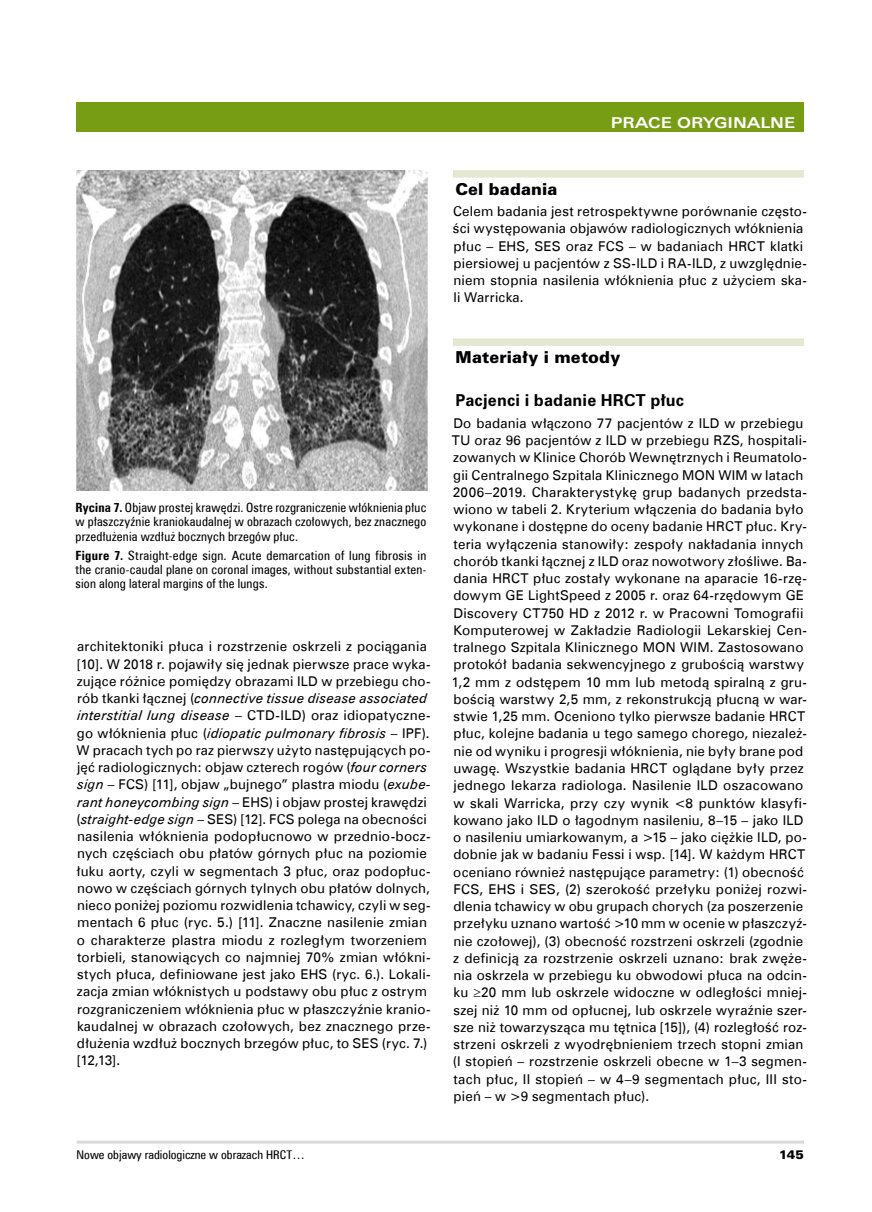
<style>
.page{position:relative;width:872px;height:1212px;background:#fff}
.page>*{position:absolute;margin:0;border:0;box-sizing:border-box;transform-origin:0 0}
.t1{font:15px "Zurich Blk PL";letter-spacing:.01em;color:#000}
.t2{font:700 15px "Zurich PL";letter-spacing:.01em;color:#000}
.t3{font:15px "Zurich Ex EU Bold";letter-spacing:.015em;color:#fff}
.t4{font:13.5px/17.2px "Zurich EU";letter-spacing:.015em;color:#000}
.t5{font:12.75px/14.2px "Zurich Cn EU Normal";letter-spacing:.02em;color:#000;text-align:justify}
.t6{font:12px "Zurich Cn EU Normal";color:#000;scale:1.04 1}
.t7{font:11.25px "Zurich Blk PL";color:#000;scale:1.04 1}
.s1{font-family:"Zurich Cn EU Bold"}
.s2{font-style:italic}
</style>
<div class="page">
<hr style="left:77px;top:1140px;width:727px;height:3px;background:#d9d9da">
<div style="left:77px;top:102px;width:727px;height:30px;background:#779d14"></div>
<div style="left:453px;top:170px;width:351px;height:8px;background:#e3e9d1"></div>
<div style="left:453px;top:338px;width:351px;height:8px;background:#e3e9d1"></div>
<img style="left:77px;top:170px;width:350px;height:320px">
<p class="t3" style="left:611px;top:113px;width:186px">PRACE ORYGINALNE</p>
<p class="t5" style="left:75px;top:500px;width:352px"><span class="s1">Rycina 7.</span> Objaw prostej krawędzi. Ostre rozgraniczenie włóknienia płuc w płaszczyźnie kraniokaudalnej w obrazach czołowych, bez znacznego przedłużenia wzdłuż bocznych brzegów płuc.</p>
<p class="t5" style="left:75px;top:548px;width:352px"><span class="s1">Figure 7.</span> Straight‑edge sign. Acute demarcation of lung fibrosis in the cranio‑caudal plane on coronal images, without substantial exten‑ sion along lateral margins of the lungs.</p>
<p class="t4" style="left:76px;top:638px;width:356px">architektoniki płuca i rozstrzenie oskrzeli z pociągania [10]. W 2018 r. pojawiły się jednak pierwsze prace wyka&shy;zujące różnice pomiędzy obrazami ILD w przebiegu cho&shy;rób tkanki łącznej (<span class="s2">connective tissue disease associated interstitial lung disease</span> – CTD‑ILD) oraz idiopatyczne&shy;go włóknienia płuc (<span class="s2">idiopatic pulmonary fibrosis</span> – IPF).<br>W pracach tych po raz pierwszy użyto następujących po&shy;jęć radiologicznych: objaw czterech rogów (<span class="s2">four corners sign</span> – FCS) [11], objaw „bujnego” plastra miodu (<span class="s2">exube‑ rant honeycombing sign</span> – EHS) i objaw prostej krawędzi (<span class="s2">straight‑edge sign</span> – SES) [12]. FCS polega na obecności nasilenia włóknienia podopłucnowo w przednio‑bocz&shy;nych częściach obu płatów górnych płuc na poziomie łuku aorty, czyli w segmentach 3 płuc, oraz podopłuc&shy;nowo w częściach górnych tylnych obu płatów dolnych, nieco poniżej poziomu rozwidlenia tchawicy, czyli w seg&shy;mentach 6 płuc (ryc. 5.) [11]. Znaczne nasilenie zmian o charakterze plastra miodu z rozległym tworzeniem torbieli, stanowiących co najmniej 70% zmian włókni&shy;stych płuca, definiowane jest jako EHS (ryc. 6.). Lokali&shy;zacja zmian włóknistych u podstawy obu płuc z ostrym rozgraniczeniem włóknienia płuc w płaszczyźnie kranio&shy;kaudalnej w obrazach czołowych, bez znacznego prze&shy;dłużenia wzdłuż bocznych brzegów płuc, to SES (ryc. 7.) [12,13].</p>
<p class="t1" style="left:455px;top:179px;width:103px">Cel badania</p>
<p class="t4" style="left:453px;top:203px;width:355px">Celem badania jest retrospektywne porównanie często&shy;ści występowania objawów radiologicznych włóknienia płuc – EHS, SES oraz FCS – w badaniach HRCT klatki piersiowej u pacjentów z SS‑ILD i RA‑ILD, z uwzględnie&shy;niem stopnia nasilenia włóknienia płuc z użyciem ska&shy;li Warricka.</p>
<p class="t1" style="left:455px;top:347px;width:166px">Materiały i metody</p>
<p class="t2" style="left:455px;top:391px;width:230px">Pacjenci i badanie HRCT płuc</p>
<p class="t4" style="left:451px;top:414px;width:357px">Do badania włączono 77 pacjentów z ILD w przebiegu TU oraz 96 pacjentów z ILD w przebiegu RZS, hospitali&shy;zowanych w Klinice Chorób Wewnętrznych i Reumatolo&shy;gii Centralnego Szpitala Klinicznego MON WIM w latach 2006–2019. Charakterystykę grup badanych przedsta&shy;wiono w tabeli 2. Kryterium włączenia do badania było wykonane i dostępne do oceny badanie HRCT płuc. Kry&shy;teria wyłączenia stanowiły: zespoły nakładania innych chorób tkanki łącznej z ILD oraz nowotwory złośliwe. Ba&shy;dania HRCT płuc zostały wykonane na aparacie 16‑rzę&shy;dowym GE LightSpeed z 2005 r. oraz 64‑rzędowym GE Discovery CT750 HD z 2012 r. w Pracowni Tomografii Komputerowej w Zakładzie Radiologii Lekarskiej Cen&shy;tralnego Szpitala Klinicznego MON WIM. Zastosowano protokół badania sekwencyjnego z grubością warstwy 1,2 mm z odstępem 10 mm lub metodą spiralną z gru&shy;bością warstwy 2,5 mm, z rekonstrukcją płucną w war&shy;stwie 1,25 mm. Oceniono tylko pierwsze badanie HRCT płuc, kolejne badania u tego samego chorego, niezależ&shy;nie od wyniku i progresji włóknienia, nie były brane pod uwagę. Wszystkie badania HRCT oglądane były przez jednego lekarza radiologa. Nasilenie ILD oszacowano w skali Warricka, przy czy wynik &lt;8 punktów klasyfi&shy;kowano jako ILD o łagodnym nasileniu, 8–15 – jako ILD o nasileniu umiarkowanym, a &gt;15 – jako ciężkie ILD, po&shy;dobnie jak w badaniu Fessi i wsp. [14]. W każdym HRCT oceniano również następujące parametry: (1) obecność FCS, EHS i SES, (2) szerokość przełyku poniżej rozwi&shy;dlenia tchawicy w obu grupach chorych (za poszerzenie przełyku uznano wartość &gt;10 mm w ocenie w płaszczyź&shy;nie czołowej), (3) obecność rozstrzeni oskrzeli (zgodnie z definicją za rozstrzenie oskrzeli uznano: brak zwęże&shy;nia oskrzela w przebiegu ku obwodowi płuca na odcin&shy;ku ≥20 mm lub oskrzele widoczne w odległości mniej&shy;szej niż 10 mm od opłucnej, lub oskrzele wyraźnie szer&shy;sze niż towarzysząca mu tętnica [15]), (4) rozległość roz&shy;strzeni oskrzeli z wyodrębnieniem trzech stopni zmian (I stopień – rozstrzenie oskrzeli obecne w 1–3 segmen&shy;tach płuc, II stopień – w 4–9 segmentach płuc, III sto&shy;pień – w &gt;9 segmentach płuc).</p>
<p class="t6" style="left:77px;top:1147px;width:221px">Nowe objawy radiologiczne w obrazach HRCT…</p>
<p class="t7" style="left:778px;top:1147px;width:26px">145</p>
</div>
